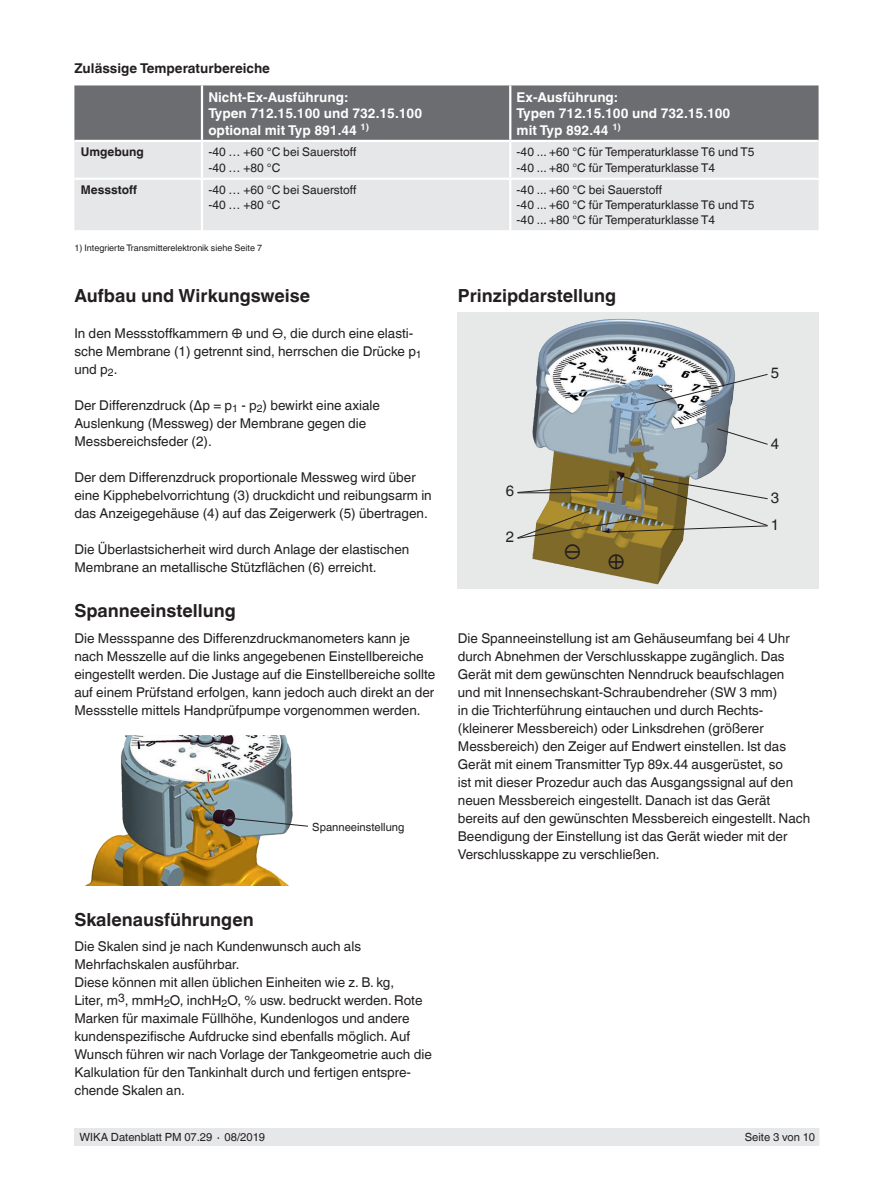
<style>
.page{position:relative;width:893px;height:1188px;background:#fff}
.page>*{position:absolute;margin:0;border:0;box-sizing:border-box;transform-origin:0 0}
.t1{font:21px "Helvetica World";color:#231f20}
.t2{font:700 18px "Helvetica World";color:#231f20}
.t3{font:15px/26.8px "Helvetica World";color:#231f20}
.t4{font:13.5px/18px "Helvetica World";color:#231f20}
.t5{font:700 13.5px/16.5px "Helvetica World";color:#fff}
.t6{font:700 13.5px "Helvetica World";color:#231f20}
.t7{font:12px/15px "Helvetica World";color:#231f20}
.t8{font:700 12px "Helvetica World";color:#231f20}
.t9{font:11.25px "Helvetica World";color:#231f20}
.t10{font:9px "Helvetica World";color:#231f20}
</style>
<div class="page">
<div style="left:75px;top:1128px;width:744px;height:17px;background:#e6e7e9"></div>
<svg style="left:457px;top:312px;width:362px;height:276px;fill:#e6e9e8"></svg>
<img style="left:533px;top:319px;width:82px;height:127px">
<svg style="left:646px;top:373px;width:122px;height:33px"></svg>
<svg style="left:716px;top:428px;width:52px;height:17px"></svg>
<svg style="left:516px;top:475px;width:252px;height:64px"></svg>
<img style="left:84px;top:735px;width:209px;height:151px">
<svg style="left:228px;top:817px;width:80px;height:10px"></svg>
<div style="left:74px;top:85px;width:745px;height:55px;background:#6c6d70"></div>
<div style="left:74px;top:142px;width:745px;height:88px;background:#e6e7e9"></div>
<hr style="left:202px;top:178px;width:308px;height:2px;background:#fff">
<hr style="left:510px;top:178px;width:309px;height:2px;background:#fff">
<hr style="left:201px;top:85px;width:2px;height:55px;background:#fff">
<hr style="left:509px;top:85px;width:2px;height:55px;background:#fff">
<hr style="left:201px;top:142px;width:2px;height:36px;background:#fff">
<hr style="left:509px;top:142px;width:2px;height:36px;background:#fff">
<hr style="left:201px;top:180px;width:2px;height:50px;background:#fff">
<hr style="left:509px;top:180px;width:2px;height:50px;background:#fff">
<hr style="left:74px;top:178px;width:128px;height:2px;background:#fff">
<p class="t6" style="left:74px;top:61px;width:197px">Zulässige Temperaturbereiche</p>
<p class="t5" style="left:208px;top:89px;width:215px">Nicht-Ex-Ausführung:<br>Typen 712.15.100 und 732.15.100 optional mit Typ 891.44 <sup>1)</sup></p>
<p class="t5" style="left:517px;top:89px;width:215px">Ex-Ausführung:<br>Typen 712.15.100 und 732.15.100 mit Typ 892.44 <sup>1)</sup></p>
<p class="t8" style="left:81px;top:145px;width:65px">Umgebung</p>
<p class="t7" style="left:208px;top:144px;width:150px;line-height:16.5px">-40 … +60 °C bei Sauerstoff -40 … +80 °C</p>
<p class="t7" style="left:517px;top:144px;width:239px;line-height:16.5px">-40 ... +60 °C für Temperaturklasse T6 und T5 -40 ... +80 °C für Temperaturklasse T4</p>
<p class="t8" style="left:81px;top:183px;width:58px">Messstoff</p>
<p class="t7" style="left:208px;top:182px;width:150px">-40 … +60 °C bei Sauerstoff -40 … +80 °C</p>
<p class="t7" style="left:517px;top:182px;width:239px">-40 ... +60 °C bei Sauerstoff<br>-40 ... +60 °C für Temperaturklasse T6 und T5 -40 ... +80 °C für Temperaturklasse T4</p>
<p class="t10" style="left:74px;top:243px;width:189px">1) Integrierte Transmitterelektronik siehe Seite 7</p>
<h2 class="t2" style="left:74px;top:286px;width:237px">Aufbau und Wirkungsweise</h2>
<p class="t4" style="left:74px;top:325px;width:349px">In den Messstoffkammern ⊕ und ⊖, die durch eine elasti&shy;sche Membrane (1) getrennt sind, herrschen die Drücke p<sub>1 </sub>und p<sub>2</sub>.</p>
<p class="t4" style="left:74px;top:397px;width:307px">Der Differenzdruck (Δp = p<sub>1</sub> - p<sub>2</sub>) bewirkt eine axiale<br>Auslenkung (Messweg) der Membrane gegen die<br>Messbereichsfeder (2).</p>
<p class="t4" style="left:74px;top:469px;width:359px">Der dem Differenzdruck proportionale Messweg wird über eine Kipphebelvorrichtung (3) druckdicht und reibungsarm in das Anzeigegehäuse (4) auf das Zeigerwerk (5) übertragen.</p>
<p class="t4" style="left:74px;top:541px;width:336px">Die Überlastsicherheit wird durch Anlage der elastischen<br>Membrane an metallische Stützflächen (6) erreicht.</p>
<h2 class="t2" style="left:458px;top:286px;width:160px">Prinzipdarstellung</h2>
<p class="t3" style="left:506px;top:477px;width:10px">6</p>
<p class="t3" style="left:506px;top:524px;width:10px">2</p>
<h1 class="t1" style="left:564px;top:540px;width:19px">⊖</h1>
<h1 class="t1" style="left:608px;top:549px;width:19px">⊕</h1>
<p class="t3" style="left:771px;top:360px;width:10px">5</p>
<p class="t3" style="left:771px;top:430px;width:10px">4</p>
<p class="t3" style="left:771px;top:485px;width:10px">3<br>1</p>
<h2 class="t2" style="left:74px;top:600px;width:163px">Spanneeinstellung</h2>
<p class="t4" style="left:74px;top:629px;width:362px">Die Messspanne des Differenzdruckmanometers kann je nach Messzelle auf die links angegebenen Einstellbereiche eingestellt werden. Die Justage auf die Einstellbereiche sollte auf einem Prüfstand erfolgen, kann jedoch auch direkt an der Messstelle mittels Handprüfpumpe vorgenommen werden.</p>
<p class="t9" style="left:312px;top:821px;width:94px">Spanneeinstellung</p>
<h2 class="t2" style="left:74px;top:909px;width:181px">Skalenausführungen</h2>
<p class="t4" style="left:74px;top:938px;width:359px">Die Skalen sind je nach Kundenwunsch auch als Mehrfachskalen ausführbar.<br>Diese können mit allen üblichen Einheiten wie z. B. kg,<br>Liter, m<sup>3</sup>, mmH<sub>2</sub>O, inchH<sub>2</sub>O, % usw. bedruckt werden. Rote Marken für maximale Füllhöhe, Kundenlogos und andere kundenspezifische Aufdrucke sind ebenfalls möglich. Auf Wunsch führen wir nach Vorlage der Tankgeometrie auch die Kalkulation für den Tankinhalt durch und fertigen entspre&shy;chende Skalen an.</p>
<p class="t4" style="left:458px;top:629px;width:354px">Die Spanneeinstellung ist am Gehäuseumfang bei 4 Uhr durch Abnehmen der Verschlusskappe zugänglich. Das Gerät mit dem gewünschten Nenndruck beaufschlagen und mit Innensechskant-Schraubendreher (SW 3 mm)<br>in die Trichterführung eintauchen und durch Rechts-(kleinerer Messbereich) oder Linksdrehen (größerer Messbereich) den Zeiger auf Endwert einstellen. Ist das Gerät mit einem Transmitter Typ 89x.44 ausgerüstet, so<br>ist mit dieser Prozedur auch das Ausgangssignal auf den neuen Messbereich eingestellt. Danach ist das Gerät bereits auf den gewünschten Messbereich eingestellt. Nach Beendigung der Einstellung ist das Gerät wieder mit der Verschlusskappe zu verschließen.</p>
<p class="t9" style="left:80px;top:1131px;width:187px">WIKA Datenblatt PM 07.29 ∙ 08/2019</p>
<p class="t9" style="left:745px;top:1131px;width:72px">Seite 3 von 10</p>
</div>
